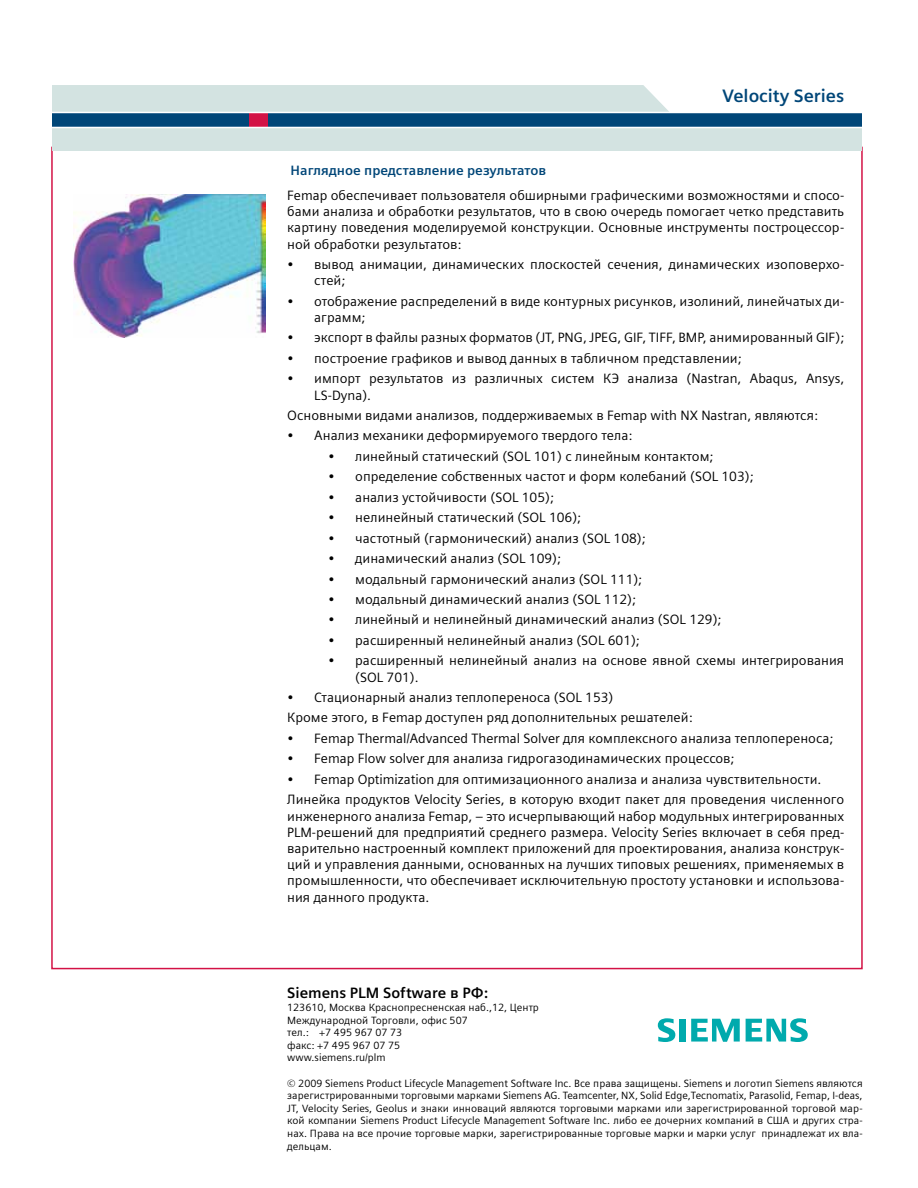
<style>
.page{position:relative;width:918px;height:1188px;background:#fff}
.page>*{position:absolute;margin:0;border:0;box-sizing:border-box;transform-origin:0 0}
.t1{font:700 18px "Siemens Sans";color:#004678}
.t2{font:700 15px "Siemens Sans";color:#000}
.t3{font:13.5px/16.2px "Siemens Sans";color:#000}
.t4{font:700 13.5px "Siemens Sans";color:#004678}
.t5{font:10.5px/12.6px "Siemens Sans";color:#000}
</style>
<div class="page">
<div style="left:52px;top:128px;width:810px;height:23px;background:#d3e3e1"></div>
<div style="left:52px;top:113px;width:810px;height:14px;background:#004678"></div>
<div style="left:52px;top:85px;width:617px;height:27px;background:#d3e3e1"></div>
<div style="left:250px;top:113px;width:18px;height:14px;background:#d31245"></div>
<svg style="left:658px;top:1018px;width:17px;height:24px"></svg>
<div style="left:679px;top:1019px;width:6px;height:23px;background:#00aaad"></div>
<svg style="left:691px;top:1019px;width:49px;height:23px"></svg>
<svg style="left:746px;top:1018px;width:62px;height:24px"></svg>
<img style="left:74px;top:195px;width:192px;height:143px">
<h1 class="t1" style="left:723px;top:86px;width:123px">Velocity Series</h1>
<p class="t4" style="left:291px;top:163px;width:257px">Наглядное представление результатов</p>
<p class="t3" style="left:287px;top:187px;width:559px;text-align:justify">Femap обеспечивает пользователя обширными графическими возможностями и спосо&shy;бами анализа и обработки результатов, что в свою очередь помогает четко представить картину поведения моделируемой конструкции. Основные инструменты построцессор&shy;ной обработки результатов:</p>
<p class="t3" style="left:314px;top:256px;width:531px;text-indent:-27px">• вывод анимации, динамических плоскостей сечения, динамических изоповерхо&shy;стей;</p>
<p class="t3" style="left:314px;top:293px;width:531px;text-indent:-27px">• отображение распределений в виде контурных рисунков, изолиний, линейчатых ди&shy;аграмм;</p>
<p class="t3" style="left:287px;top:330px;width:559px">• экспорт в файлы разных форматов (JT, PNG, JPEG, GIF, TIFF, BMP, анимированный GIF);</p>
<p class="t3" style="left:287px;top:350px;width:456px">• построение графиков и вывод данных в табличном представлении;</p>
<p class="t3" style="left:314px;top:371px;width:532px;text-indent:-27px">• импорт результатов из различных систем КЭ анализа (Nastran, Abaqus, Ansys,<br>LS-Dyna).</p>
<p class="t3" style="left:287px;top:407px;width:532px">Основными видами анализов, поддерживаемых в Femap with NX Nastran, являются:</p>
<p class="t3" style="left:287px;top:428px;width:347px">• Анализ механики деформируемого твердого тела:</p>
<p class="t3" style="left:328px;top:448px;width:387px">• линейный статический (SOL 101) с линейным контактом;</p>
<p class="t3" style="left:328px;top:469px;width:427px">• определение собственных частот и форм колебаний (SOL 103);</p>
<p class="t3" style="left:328px;top:489px;width:227px">• анализ устойчивости (SOL 105);</p>
<p class="t3" style="left:328px;top:510px;width:254px">• нелинейный статический (SOL 106);</p>
<p class="t3" style="left:328px;top:530px;width:319px">• частотный (гармонический) анализ (SOL 108);</p>
<p class="t3" style="left:328px;top:550px;width:234px">• динамический анализ (SOL 109);</p>
<p class="t3" style="left:328px;top:571px;width:315px">• модальный гармонический анализ (SOL 111);</p>
<p class="t3" style="left:328px;top:591px;width:309px">• модальный динамический анализ (SOL 112);</p>
<p class="t3" style="left:328px;top:612px;width:395px">• линейный и нелинейный динамический анализ (SOL 129);</p>
<p class="t3" style="left:328px;top:632px;width:313px">• расширенный нелинейный анализ (SOL 601);</p>
<p class="t3" style="left:355px;top:653px;width:490px;text-indent:-27px">• расширенный нелинейный анализ на основе явной схемы интегрирования (SOL 701).</p>
<p class="t3" style="left:287px;top:687px;width:407px;line-height:20.4px">• Стационарный анализ теплопереноса (SOL 153)<br>Кроме этого, в Femap доступен ряд дополнительных решателей:</p>
<p class="t3" style="left:287px;top:730px;width:548px">• Femap Thermal/Advanced Thermal Solver для комплексного анализа теплопереноса;</p>
<p class="t3" style="left:287px;top:751px;width:449px">• Femap Flow solver для анализа гидрогазодинамических процессов;</p>
<p class="t3" style="left:287px;top:769px;width:558px;line-height:20.4px">• Femap Optimization для оптимизационного анализа и анализа чувствительности.<br>Линейка продуктов Velocity Series, в которую входит пакет для проведения численного</p>
<p class="t3" style="left:287px;top:808px;width:559px;text-align:justify">инженерного анализа Femap, – это исчерпывающий набор модульных интегрированных PLM-решений для предприятий среднего размера. Velocity Series включает в себя пред&shy;варительно настроенный комплект приложений для проектирования, анализа конструк&shy;ций и управления данными, основанных на лучших типовых решениях, применяемых в промышленности, что обеспечивает исключительную простоту установки и использова&shy;ния данного продукта.</p>
<p class="t2" style="left:287px;top:985px;width:202px">Siemens PLM Software в РФ:</p>
<p class="t5" style="left:287px;top:1001px;width:253px">123610, Москва Краснопресненская наб.,12, Центр<br>Международной Торговли, офис 507<br>тел.: +7 495 967 07 73<br>факс: +7 495 967 07 75<br>www.siemens.ru/plm</p>
<p class="t5" style="left:287px;top:1077px;width:577px;text-align:justify">© 2009 Siemens Product Lifecycle Management Software Inc. Все права защищены. Siemens и логотип Siemens являются зарегистрированными торговыми марками Siemens AG. Teamcenter, NX, Solid Edge,Tecnomatix, Parasolid, Femap, I-deas, JT, Velocity Series, Geolus и знаки инноваций являются торговыми марками или зарегистрированной торговой мар&shy;кой компании Siemens Product Lifecycle Management Software Inc. либо ее дочерних компаний в США и других стра&shy;нах. Права на все прочие торговые марки, зарегистрированные торговые марки и марки услуг принадлежат их вла&shy;дельцам.</p>
</div>
